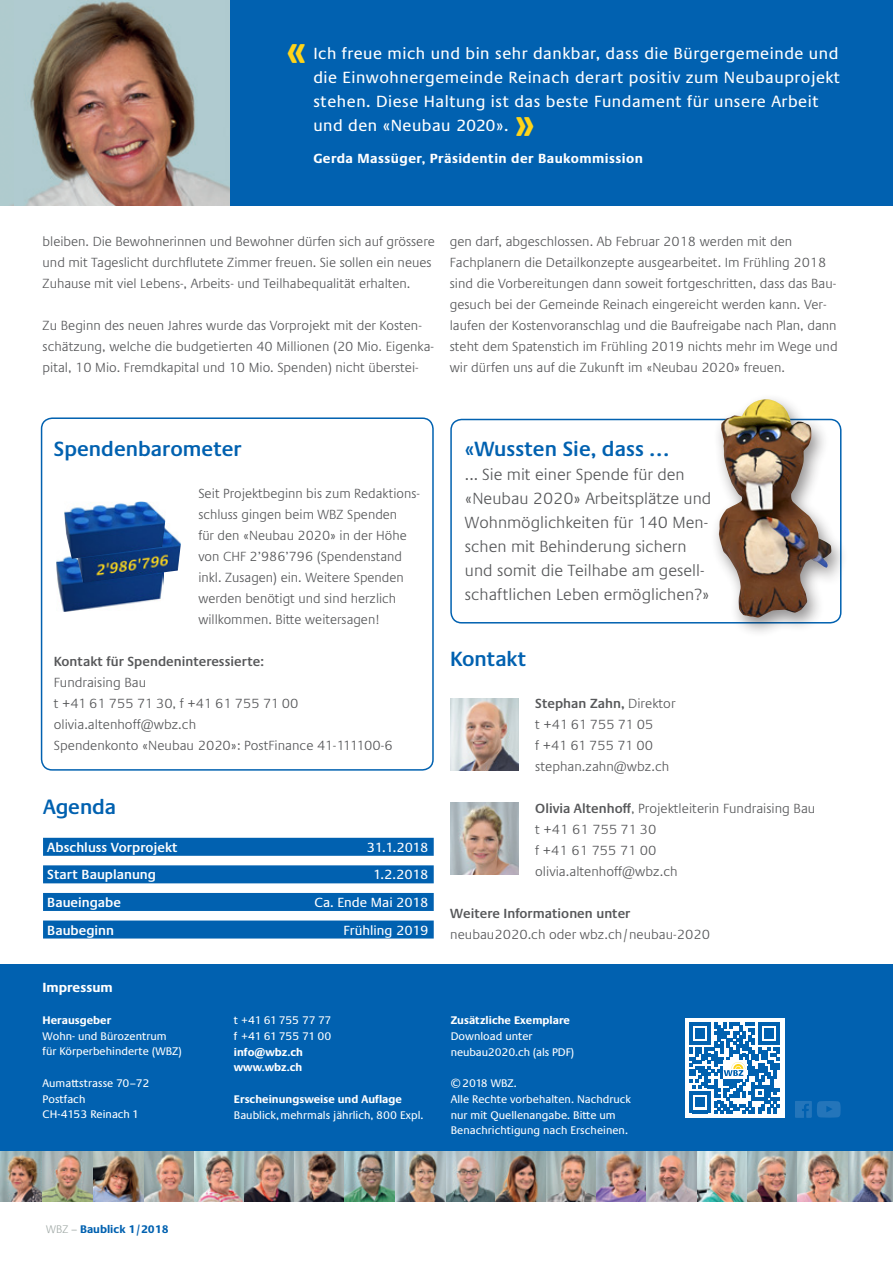
<style>
.page{position:relative;width:893px;height:1263px;background:#fff}
.page>*{position:absolute;margin:0;border:0;box-sizing:border-box;transform-origin:0 0}
.Grundtext_light_9_14{font:700 45px "Praxis LT Pro";color:#fed41a}
.U-Titel_Semibold_9_1{font:600 21px "Praxis LT Pro";color:#0161b0}
.Titel_Blau_Semib_14{font:600 21px "Praxis LT Pro";letter-spacing:-.005em;color:#0161b0}
.Testimonial_regular{font:16.5px/24px "Praxis LT Pro";letter-spacing:.03em;color:#fff}
.Aufzählung{font:300 16.5px/24px "Praxis LT Pro";color:#57585a}
.Aufzählung-2{font:300 13.5px/21px "Praxis LT Pro";color:#57585a}
.Aufzählung-3{font:600 13.5px "Praxis LT Pro";color:#57585a}
.Agenda-Aktivitäten_m{font:600 13.5px "Praxis LT Pro";color:#fff}
.Agenda-Aktivitäten_m-2{font:13.5px "Praxis LT Pro";color:#fff}
.Testimonial_Autor_bo{font:700 13.5px "Praxis LT Pro";letter-spacing:.03em;color:#fff}
.Aufzählung-4{font:300 13.5px "Praxis LT Pro";letter-spacing:-.02em;color:#57585a}
.Aufzählung-5{font:300 13.5px "Praxis LT Pro";letter-spacing:-.025em;color:#57585a}
.Grundtext_light_9_14-2{font:700 13.5px "Praxis LT Pro";color:#fff}
.Praxis_reg_7_5_10_5{font:11.25px/15.8px "Praxis LT Pro";color:#fff}
.Praxis_reg_7_5_10_5-2{font:700 11.25px "Praxis LT Pro";color:#fff}
.Praxis_reg_7_5_10_5-3{font:11.25px/15.8px "Praxis LT Pro";letter-spacing:-.04em;color:#fff}
.t1{font:700 11.25px "Praxis LT Pro";color:#0161b0}
.s1{font-weight:300}
.s2{font-weight:600}
.s3{font-weight:300;color:#a2aba8}
</style>
<div class="page">
<img style="left:57px;top:558px;width:106px;height:53px">
<div style="left:0;top:964px;width:893px;height:225px;background:#0161b0"></div>
<div style="left:230px;top:0;width:663px;height:206px;background:#0161b0"></div>
<img style="left:0;top:0;width:230px;height:206px">
<div style="left:450px;top:419px;width:391px;height:204px;border:2px solid #0161b0;border-radius:11px"></div>
<div style="left:43px;top:838px;width:391px;height:18px;background:#0161b0"></div>
<div style="left:43px;top:865px;width:391px;height:18px;background:#0161b0"></div>
<div style="left:43px;top:893px;width:391px;height:18px;background:#0161b0"></div>
<div style="left:43px;top:920px;width:391px;height:18px;background:#0161b0"></div>
<img style="left:0;top:1151px;width:893px;height:51px">
<img style="left:451px;top:698px;width:68px;height:72px">
<img style="left:451px;top:802px;width:68px;height:72px">
<div style="left:41px;top:417px;width:393px;height:354px;border:2px solid #0161b0;border-radius:11px"></div>
<svg style="left:795px;top:1101px;width:46px;height:17px"></svg>
<div style="left:0;top:0;width:14px;height:205px;background:#afcbce"></div>
<div style="left:710px;top:393px;width:140px;height:245px;background:#231f20;opacity:.5"></div>
<img style="left:719px;top:399px;width:113px;height:218px">
<img style="left:75px;top:529px;width:106px;height:54px">
<img style="left:64px;top:502px;width:102px;height:57px">
<div style="left:685px;top:1018px;width:99px;height:100px;background:#fff"></div>
<svg style="left:689px;top:1022px;width:91px;height:91px"></svg>
<img style="left:646px;top:1151px;width:51px;height:51px">
<p class="Grundtext_light_9_14" style="left:285px;top:23px;width:24px">«</p>
<p class="Testimonial_regular" style="left:313px;top:42px;width:528px">Ich freue mich und bin sehr dankbar, dass die Bürgergemeinde und die Einwohnergemeinde Reinach derart positiv zum Neubauprojekt stehen. Diese Haltung ist das beste Fundament für unsere Arbeit und den «Neubau 2020».</p>
<p class="Testimonial_Autor_bo" style="left:313px;top:150px;width:331px">Gerda Massüger, Präsidentin der Baukommission</p>
<p class="Aufzählung-2" style="left:43px;top:231px;width:394px">bleiben. Die Bewohnerinnen und Bewohner dürfen sich auf grössere und mit Tageslicht durchflutete Zimmer freuen. Sie sollen ein neues<br>Zuhause mit viel Lebens-, Arbeits- und Teilhabequalität erhalten.</p>
<p class="Aufzählung-2" style="left:43px;top:315px;width:393px">Zu Beginn des neuen Jahres wurde das Vorprojekt mit der Kosten&shy;schätzung, welche die budgetierten 40 Millionen (20 Mio. Eigenka&shy;pital, 10 Mio. Fremdkapital und 10 Mio. Spenden) nicht überstei-</p>
<p class="Aufzählung-2" style="left:450px;top:231px;width:389px">gen darf, abgeschlossen. Ab Februar 2018 werden mit den Fachplanern die Detailkonzepte ausgearbeitet. Im Frühling 2018 sind die Vorbereitungen dann soweit fortgeschritten, dass das Bau&shy;gesuch bei der Gemeinde Reinach eingereicht werden kann. Ver&shy;laufen der Kostenvoranschlag und die Baufreigabe nach Plan, dann steht dem Spatenstich im Frühling 2019 nichts mehr im Wege und wir dürfen uns auf die Zukunft im «Neubau 2020» freuen.</p>
<p class="U-Titel_Semibold_9_1" style="left:54px;top:436px;width:189px">Spendenbarometer</p>
<p class="Aufzählung-2" style="left:198px;top:483px;width:223px">Seit Projektbeginn bis zum Redaktions&shy;schluss gingen beim WBZ Spenden<br>für den «Neubau 2020» in der Höhe von CHF 2’986’796 (Spendenstand inkl. Zusagen) ein. Weitere Spenden werden benötigt und sind herzlich willkommen. Bitte weitersagen!</p>
<p class="Aufzählung-3" style="left:54px;top:653px;width:212px">Kontakt für Spendeninteressierte:</p>
<p class="Aufzählung-2" style="left:54px;top:672px;width:94px">Fundraising Bau</p>
<p class="Aufzählung-2" style="left:54px;top:693px;width:246px">t +41 61 755 71 30, f +41 61 755 71 00</p>
<p class="Aufzählung-2" style="left:54px;top:714px;width:144px">olivia.altenhoff@wbz.ch</p>
<p class="Aufzählung-2" style="left:54px;top:735px;width:340px">Spendenkonto «Neubau 2020»: PostFinance 41-111100-6</p>
<p class="Titel_Blau_Semib_14" style="left:43px;top:794px;width:75px">Agenda</p>
<p class="Agenda-Aktivitäten_m" style="left:47px;top:839px;width:132px">Abschluss Vorprojekt</p>
<p class="Agenda-Aktivitäten_m-2" style="left:367px;top:839px;width:63px">31.1.2018</p>
<p class="Agenda-Aktivitäten_m" style="left:47px;top:867px;width:110px">Start Bauplanung</p>
<p class="Agenda-Aktivitäten_m-2" style="left:373px;top:867px;width:57px">1.2.2018</p>
<p class="Agenda-Aktivitäten_m" style="left:47px;top:894px;width:75px">Baueingabe</p>
<p class="Agenda-Aktivitäten_m-2" style="left:314px;top:894px;width:116px">Ca. Ende Mai 2018</p>
<p class="Agenda-Aktivitäten_m" style="left:47px;top:922px;width:68px">Baubeginn</p>
<p class="Agenda-Aktivitäten_m-2" style="left:344px;top:922px;width:86px">Frühling 2019</p>
<p class="Grundtext_light_9_14-2" style="left:43px;top:980px;width:72px">Impressum</p>
<p class="Praxis_reg_7_5_10_5-2" style="left:43px;top:1013px;width:70px">Herausgeber</p>
<p class="Praxis_reg_7_5_10_5" style="left:43px;top:1028px;width:141px">Wohn- und Bürozentrum für Körperbehinderte (WBZ)</p>
<p class="Praxis_reg_7_5_10_5" style="left:43px;top:1075px;width:108px">Aumattstrasse 70–72<br>Postfach<br>CH-4153 Reinach 1</p>
<p class="Praxis_reg_7_5_10_5-3" style="left:234px;top:1012px;width:99px">t +41 61 755 77 77 f +41 61 755 71 00</p>
<p class="Praxis_reg_7_5_10_5-2" style="left:234px;top:1045px;width:71px">info@wbz.ch</p>
<p class="Praxis_reg_7_5_10_5-2" style="left:234px;top:1061px;width:70px">www.wbz.ch</p>
<p class="Praxis_reg_7_5_10_5-2" style="left:234px;top:1092px;width:170px">Erscheinungsweise und Auflage</p>
<p class="Praxis_reg_7_5_10_5" style="left:234px;top:1107px;width:191px">Baublick, mehrmals jährlich, 800 Expl.</p>
<p class="U-Titel_Semibold_9_1" style="left:465px;top:436px;width:206px">«Wussten Sie, dass …</p>
<p class="Aufzählung" style="left:465px;top:462px;width:248px">... Sie mit einer Spende für den «Neubau 2020» Arbeitsplätze und<br>Wohnmöglichkeiten für 140 Men&shy;schen mit Behinderung sichern und somit die Teilhabe am gesell&shy;schaftlichen Leben ermöglichen?»</p>
<p class="Titel_Blau_Semib_14" style="left:450px;top:646px;width:78px">Kontakt</p>
<p class="Aufzählung-3" style="left:535px;top:695px;width:142px">Stephan Zahn, <span class="s1">Direktor</span></p>
<p class="Aufzählung-4" style="left:535px;top:716px;width:120px">t +41 61 755 71 05</p>
<p class="Aufzählung-5" style="left:535px;top:737px;width:119px">f +41 61 755 71 00</p>
<p class="Aufzählung-2" style="left:535px;top:756px;width:136px">stephan.zahn@wbz.ch</p>
<p class="Aufzählung-2" style="left:535px;top:798px;width:282px"><span class="s2">Olivia Altenhoff</span>, Projektleiterin Fundraising Bau</p>
<p class="Aufzählung-2" style="left:535px;top:819px;width:123px">t +41 61 755 71 30</p>
<p class="Aufzählung-2" style="left:535px;top:840px;width:123px">f +41 61 755 71 00</p>
<p class="Aufzählung-2" style="left:535px;top:861px;width:144px">olivia.altenhoff@wbz.ch</p>
<p class="Aufzählung-3" style="left:450px;top:905px;width:182px">Weitere Informationen unter</p>
<p class="Aufzählung-2" style="left:450px;top:924px;width:261px">neubau2020.ch oder wbz.ch/neubau-2020</p>
<p class="Praxis_reg_7_5_10_5-2" style="left:451px;top:1013px;width:121px">Zusätzliche Exemplare</p>
<p class="Praxis_reg_7_5_10_5" style="left:451px;top:1028px;width:83px">Download unter</p>
<p class="Praxis_reg_7_5_10_5" style="left:451px;top:1044px;width:125px">neubau2020.ch (als PDF)</p>
<p class="Praxis_reg_7_5_10_5" style="left:451px;top:1075px;width:182px">©2018 WBZ.<br>Alle Rechte vorbehalten. Nachdruck nur mit Quellenangabe. Bitte um<br>Benachrichtigung nach Erscheinen.</p>
<p class="t1" style="left:46px;top:1222px;width:124px"><span class="s3">WBZ –</span> Baublick 1/2018</p>
</div>
